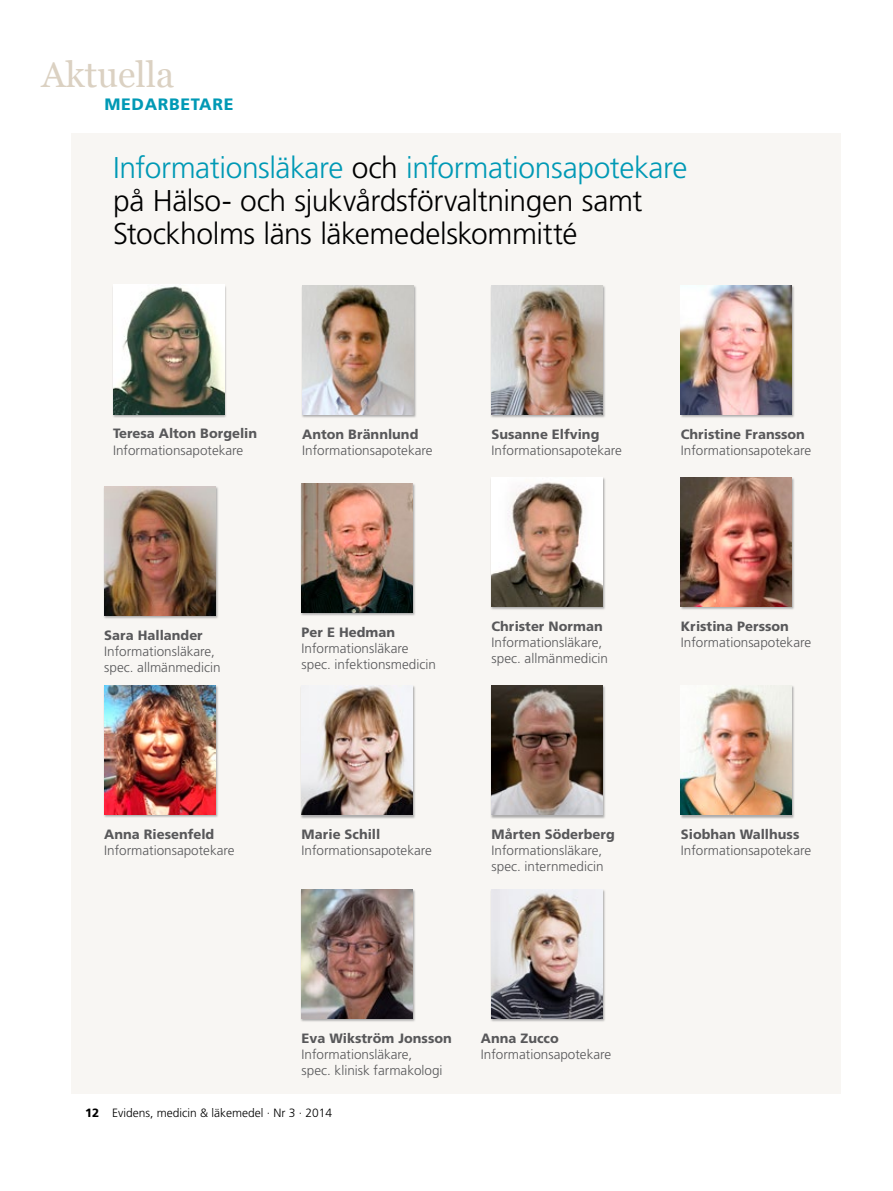
<style>
.page{position:relative;width:893px;height:1191px;background:#fff}
.page>*{position:absolute;margin:0;border:0;box-sizing:border-box;transform-origin:0 0}
.t1{font:36px "Georgia";color:#dbd1c2}
.t2{font:300 30px/33px "Frutiger SLLOTF";letter-spacing:-.015em;color:#000}
.t3{font:800 16.5px "Frutiger SLLOTF";letter-spacing:.04em;color:#0099b5}
.t4{font:300 13.5px/16.2px "Frutiger SLLOTF";color:#58585a}
.t5{font:800 13.5px "Frutiger SLLOTF";color:#58585a}
.t6{font:300 12px "Frutiger SLLOTF";color:#000}
.s1{color:#0099b5}
.s2{font-weight:800}
</style>
<div class="page">
<div style="left:71px;top:133px;width:770px;height:960px;background:#f8f6f3"></div>
<div style="left:103px;top:685px;width:115px;height:132px;background:#616264;opacity:.5"></div>
<img style="left:104px;top:685px;width:111px;height:129px">
<div style="left:301px;top:889px;width:115px;height:133px;background:#616264;opacity:.5"></div>
<img style="left:302px;top:889px;width:111px;height:129px">
<div style="left:301px;top:483px;width:115px;height:134px;background:#616264;opacity:.5"></div>
<img style="left:302px;top:483px;width:111px;height:130px">
<div style="left:112px;top:285px;width:115px;height:133px;background:#616264;opacity:.5"></div>
<img style="left:113px;top:285px;width:111px;height:129px">
<div style="left:491px;top:477px;width:115px;height:133px;background:#616264;opacity:.5"></div>
<img style="left:492px;top:477px;width:111px;height:129px">
<div style="left:301px;top:685px;width:115px;height:134px;background:#616264;opacity:.5"></div>
<img style="left:302px;top:685px;width:111px;height:130px">
<div style="left:680px;top:685px;width:115px;height:134px;background:#616264;opacity:.5"></div>
<img style="left:681px;top:685px;width:111px;height:130px">
<div style="left:301px;top:285px;width:115px;height:133px;background:#616264;opacity:.5"></div>
<img style="left:302px;top:285px;width:111px;height:130px">
<div style="left:680px;top:477px;width:115px;height:133px;background:#616264;opacity:.5"></div>
<img style="left:681px;top:477px;width:111px;height:129px">
<div style="left:103px;top:486px;width:115px;height:133px;background:#616264;opacity:.5"></div>
<img style="left:104px;top:486px;width:111px;height:129px">
<div style="left:491px;top:889px;width:115px;height:133px;background:#616264;opacity:.5"></div>
<img style="left:492px;top:889px;width:111px;height:129px">
<div style="left:680px;top:285px;width:115px;height:133px;background:#616264;opacity:.5"></div>
<img style="left:681px;top:285px;width:111px;height:130px">
<div style="left:491px;top:685px;width:115px;height:134px;background:#616264;opacity:.5"></div>
<img style="left:492px;top:685px;width:111px;height:130px">
<div style="left:491px;top:285px;width:115px;height:133px;background:#616264;opacity:.5"></div>
<img style="left:492px;top:285px;width:111px;height:130px">
<h1 class="t1" style="left:41px;top:53px;width:134px">Aktuella</h1>
<p class="t3" style="left:104px;top:95px;width:130px">Medarbetare</p>
<h2 class="t2" style="left:113px;top:152px;width:576px"><span class="s1">Informationsläkare</span> och <span class="s1">informationsapotekare </span>på Hälso- och sjukvårdsförvaltningen samt<br>Stockholms läns läkemedelskommitté</h2>
<p class="t5" style="left:113px;top:425px;width:146px">Teresa Alton Borgelin</p>
<p class="t4" style="left:113px;top:442px;width:132px">Informationsapotekare</p>
<p class="t5" style="left:302px;top:426px;width:118px">Anton Brännlund</p>
<p class="t4" style="left:302px;top:442px;width:132px">Informationsapotekare</p>
<p class="t5" style="left:492px;top:426px;width:109px">Susanne Elfving</p>
<p class="t4" style="left:492px;top:442px;width:132px">Informationsapotekare</p>
<p class="t5" style="left:681px;top:426px;width:126px">Christine Fransson</p>
<p class="t4" style="left:681px;top:442px;width:132px">Informationsapotekare</p>
<p class="t5" style="left:104px;top:627px;width:100px">Sara Hallander</p>
<p class="t4" style="left:104px;top:643px;width:118px">Informationsläkare, spec. allmänmedicin</p>
<p class="t5" style="left:104px;top:826px;width:112px">Anna Riesenfeld</p>
<p class="t4" style="left:104px;top:842px;width:132px">Informationsapotekare</p>
<p class="t5" style="left:302px;top:624px;width:95px">Per E Hedman</p>
<p class="t4" style="left:302px;top:640px;width:136px">Informationsläkare spec. infektionsmedicin</p>
<p class="t5" style="left:492px;top:618px;width:113px">Christer Norman</p>
<p class="t4" style="left:492px;top:634px;width:118px">Informationsläkare, spec. allmänmedicin</p>
<p class="t5" style="left:302px;top:826px;width:80px">Marie Schill</p>
<p class="t4" style="left:302px;top:842px;width:132px">Informationsapotekare</p>
<p class="t5" style="left:492px;top:826px;width:125px">Mårten Söderberg</p>
<p class="t4" style="left:492px;top:842px;width:113px">Informationsläkare, spec. internmedicin</p>
<p class="t5" style="left:302px;top:1030px;width:152px">Eva Wikström Jonsson</p>
<p class="t4" style="left:302px;top:1046px;width:143px">Informationsläkare, spec. klinisk farmakologi</p>
<p class="t6" style="left:85px;top:1106px;width:249px"><span class="s2">12</span> Evidens, medicin &amp; läkemedel · Nr 3 · 2014</p>
<p class="t5" style="left:481px;top:1030px;width:79px">Anna Zucco</p>
<p class="t4" style="left:481px;top:1046px;width:132px">Informationsapotekare</p>
<p class="t5" style="left:681px;top:618px;width:110px">Kristina Persson</p>
<p class="t4" style="left:681px;top:634px;width:132px">Informationsapotekare</p>
<p class="t5" style="left:681px;top:826px;width:120px">Siobhan Wallhuss</p>
<p class="t4" style="left:681px;top:842px;width:132px">Informationsapotekare</p>
</div>
